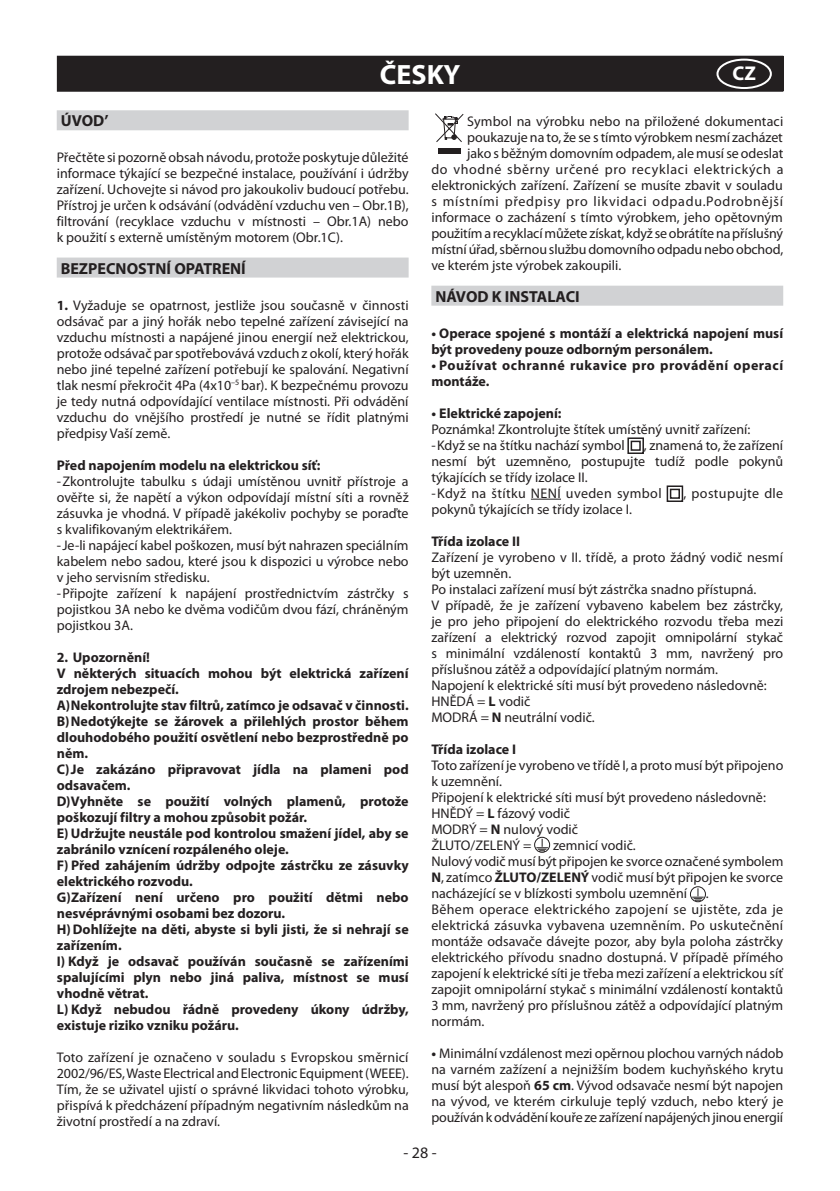
<style>
.page{position:relative;width:840px;height:1191px;background:#fff}
.page>*{position:absolute;margin:0;border:0;box-sizing:border-box;transform-origin:0 0}
.t1{font:700 28px "Myriad Pro";color:#fff}
.t2{font:700 20px "Myriad Pro";color:#fff}
.t3{font:700 16px "Myriad Pro";color:#231f20}
.t4{font:16px "Myriad Pro";color:#231f20}
.t5{font:14px/16px "Myriad Pro";color:#231f20}
.t6{font:700 14px/16px "Myriad Pro";color:#231f20}
.t7{font:700 14px/16px "Myriad Pro";letter-spacing:.035em;color:#231f20}
.t8{font:14px "Myriad Pro";letter-spacing:.05em;color:#231f20}
.t9{font:14px "Myriad Pro";letter-spacing:.045em;color:#231f20}
.t10{font:14px "Myriad Pro";letter-spacing:.025em;color:#231f20}
.s1{font-weight:700}
</style>
<div class="page">
<div style="left:57px;top:110px;width:351px;height:20px;background:#d1d2d4"></div>
<div style="left:57px;top:257px;width:351px;height:20px;background:#d1d2d4"></div>
<div style="left:431px;top:286px;width:351px;height:20px;background:#d1d2d4"></div>
<hr style="left:530px;top:499px;width:30px;height:1px;background:#231f20">
<div style="left:438px;top:148px;width:22px;height:5px;background:#231f20"></div>
<svg style="left:435px;top:113px;width:29px;height:29px"></svg>
<svg style="left:627px;top:437px;width:17px;height:17px"></svg>
<svg style="left:666px;top:485px;width:17px;height:17px"></svg>
<svg style="left:534px;top:836px;width:16px;height:17px"></svg>
<svg style="left:690px;top:886px;width:15px;height:16px"></svg>
<div style="left:57px;top:56px;width:726px;height:22px;background:#231f20"></div>
<div style="left:57px;top:78px;width:726px;height:14px;background:#231f20"></div>
<div style="left:716px;top:59px;width:55px;height:30px;border:2px solid #fff;border-radius:50%"></div>
<h1 class="t1" style="left:379px;top:56px;width:82px">ČESKY</h1>
<h2 class="t2" style="left:732px;top:60px;width:25px">CZ</h2>
<p class="t3" style="left:61px;top:110px;width:49px">ÚVOD’</p>
<p class="t5" style="left:57px;top:149px;width:353px;text-align:justify">Přečtěte si pozorně obsah návodu, protože poskytuje důležité informace týkající se bezpečné instalace, používání i údržby zařízení. Uchovejte si návod pro jakoukoliv budoucí potřebu.<br>Přístroj je určen k odsávání (odvádění vzduchu ven – Obr.1B), filtrování (recyklace vzduchu v místnosti – Obr.1A) nebo k použití s externě umístěným motorem (Obr.1C).</p>
<p class="t3" style="left:61px;top:258px;width:186px">BEZPECNOSTNÍ OPATRENÍ</p>
<p class="t5" style="left:57px;top:297px;width:353px;text-align:justify"><span class="s1">1.</span> Vyžaduje se opatrnost, jestliže jsou současně v činnosti odsávač par a jiný hořák nebo tepelné zařízení závisející na vzduchu místnosti a napájené jinou energií než elektrickou, protože odsávač par spotřebovává vzduch z okolí, který hořák nebo jiné tepelné zařízení potřebují ke spalování. Negativní tlak nesmí překročit 4Pa (4x10<sup>–5</sup> bar). K bezpečnému provozu je tedy nutná odpovídající ventilace místnosti. Při odvádění vzduchu do vnějšího prostředí je nutné se řídit platnými předpisy Vaší země.</p>
<p class="t6" style="left:57px;top:456px;width:265px">Před napojením modelu na elektrickou síť:</p>
<p class="t5" style="left:57px;top:473px;width:353px">-Zkontrolujte tabulku s údaji umístěnou uvnitř přístroje a ověřte si, že napětí a výkon odpovídají místní síti a rovněž zásuvka je vhodná. V případě jakékoliv pochyby se poraďte s kvalifikovaným elektrikářem.<br>-Je-li napájecí kabel poškozen, musí být nahrazen speciálním kabelem nebo sadou, které jsou k dispozici u výrobce nebo v jeho servisním středisku.<br>-Připojte zařízení k napájení prostřednictvím zástrčky s pojistkou 3A nebo ke dvěma vodičům dvou fází, chráněným pojistkou 3A.</p>
<p class="t6" style="left:57px;top:648px;width:353px">2. Upozornění!<br>V některých situacích mohou být elektrická zařízení zdrojem nebezpečí.<br>A) Nekontrolujte stav filtrů, zatímco je odsavač v činnosti.<br>B)Nedotýkejte se žárovek a přilehlých prostor během dlouhodobého použití osvětlení nebo bezprostředně po něm.<br>C) Je zakázáno připravovat jídla na plameni pod odsavačem.<br>D) Vyhněte se použití volných plamenů, protože poškozují filtry a mohou způsobit požár.<br>E) Udržujte neustále pod kontrolou smažení jídel, aby se zabránilo vznícení rozpáleného oleje.<br>F) Před zahájením údržby odpojte zástrčku ze zásuvky elektrického rozvodu.<br>G) Zařízení není určeno pro použití dětmi nebo nesvéprávnými osobami bez dozoru.<br>H) Dohlížejte na děti, abyste si byli jisti, že si nehrají se zařízením.<br>I) Když je odsavač používán současně se zařízeními spalujícími plyn nebo jiná paliva, místnost se musí vhodně větrat.<br>L) Když nebudou řádně provedeny úkony údržby, existuje riziko vzniku požáru.</p>
<p class="t5" style="left:57px;top:1049px;width:353px;text-align:justify">Toto zařízení je označeno v souladu s Evropskou směrnicí 2002/96/ES, Waste Electrical and Electronic Equipment (WEEE).<br>Tím, že se uživatel ujistí o správné likvidaci tohoto výrobku, přispívá k předcházení případným negativním následkům na životní prostředí a na zdraví.</p>
<p class="t5" style="left:467px;top:113px;width:317px">Symbol na výrobku nebo na přiložené dokumentaci</p>
<p class="t5" style="left:467px;top:129px;width:317px">poukazuje na to, že se s tímto výrobkem nesmí zacházet</p>
<p class="t5" style="left:467px;top:145px;width:317px">jako s běžným domovním odpadem, ale musí se odeslat</p>
<p class="t9" style="left:431px;top:161px;width:353px">do vhodné sběrny určené pro recyklaci elektrických a</p>
<p class="t5" style="left:431px;top:177px;width:353px">elektronických zařízení. Zařízení se musíte zbavit v souladu</p>
<p class="t8" style="left:431px;top:193px;width:353px">s místními předpisy pro likvidaci odpadu.Podrobnější</p>
<p class="t5" style="left:431px;top:209px;width:353px">informace o zacházení s tímto výrobkem, jeho opětovným</p>
<p class="t5" style="left:431px;top:225px;width:353px">použitím a recyklací můžete získat, když se obrátíte na příslušný</p>
<p class="t5" style="left:431px;top:241px;width:353px">místní úřad, sběrnou službu domovního odpadu nebo obchod,</p>
<p class="t5" style="left:431px;top:257px;width:191px">ve kterém jste výrobek zakoupili.</p>
<p class="t3" style="left:435px;top:286px;width:146px">NÁVOD K INSTALACI</p>
<p class="t6" style="left:431px;top:324px;width:353px">• Operace spojené s montáží a elektrická napojení musí být provedeny pouze odborným personálem.</p>
<p class="t7" style="left:431px;top:356px;width:353px">• Používat ochranné rukavice pro provádění operací montáže.</p>
<p class="t6" style="left:431px;top:404px;width:132px">• Elektrické zapojení:</p>
<p class="t5" style="left:431px;top:421px;width:320px">Poznámka! Zkontrolujte štítek umístěný uvnitř zařízení: -Když se na štítku nachází symbol</p>
<p class="t5" style="left:431px;top:437px;width:353px;text-indent:212px">, znamená to, že zařízení nesmí být uzemněno, postupujte tudíž podle pokynů týkajících se třídy izolace II.<br>-Když na štítku NENÍ uveden symbol</p>
<p class="t10" style="left:683px;top:484px;width:101px">, postupujte dle</p>
<p class="t5" style="left:431px;top:501px;width:202px">pokynů týkajících se třídy izolace I.</p>
<p class="t6" style="left:431px;top:532px;width:90px">Třída izolace II</p>
<p class="t5" style="left:431px;top:549px;width:353px">Zařízení je vyrobeno v II. třídě, a proto žádný vodič nesmí být uzemněn.<br>Po instalaci zařízení musí být zástrčka snadno přístupná.<br>V případě, že je zařízení vybaveno kabelem bez zástrčky, je pro jeho připojení do elektrického rozvodu třeba mezi zařízení a elektrický rozvod zapojit omnipolární stykač s minimální vzdáleností kontaktů 3 mm, navržený pro příslušnou zátěž a odpovídající platným normám.<br>Napojení k elektrické síti musí být provedeno následovně:<br>HNĚDÁ = <span class="s1">L</span> vodič<br>MODRÁ = <span class="s1">N</span> neutrální vodič.</p>
<p class="t6" style="left:431px;top:740px;width:86px">Třída izolace I</p>
<p class="t5" style="left:431px;top:757px;width:353px">Toto zařízení je vyrobeno ve třídě I, a proto musí být připojeno k uzemnění.<br>Připojení k elektrické síti musí být provedeno následovně:<br>HNĚDÝ = <span class="s1">L</span> fázový vodič<br>MODRÝ = <span class="s1">N</span> nulový vodič<br>ŽLUTO/ZELENÝ =</p>
<p class="t5" style="left:431px;top:837px;width:353px;text-indent:122px">zemnicí vodič.<br>Nulový vodič musí být připojen ke svorce označené symbolem <span class="s1">N</span>, zatímco <span class="s1">ŽLUTO/ZELENÝ</span> vodič musí být připojen ke svorce nacházející se v blízkosti symbolu uzemnění</p>
<p class="t5" style="left:431px;top:885px;width:353px;text-indent:274px">.<br>Během operace elektrického zapojení se ujistěte, zda je elektrická zásuvka vybavena uzemněním. Po uskutečnění montáže odsavače dávejte pozor, aby byla poloha zástrčky elektrického přívodu snadno dostupná. V případě přímého zapojení k elektrické síti je třeba mezi zařízení a elektrickou síť zapojit omnipolární stykač s minimální vzdáleností kontaktů 3 mm, navržený pro příslušnou zátěž a odpovídající platným normám.</p>
<p class="t5" style="left:431px;top:1045px;width:353px;text-align:justify"><span class="s1">•</span> Minimální vzdálenost mezi opěrnou plochou varných nádob na varném zažízení a nejnižším bodem kuchyňského krytu musí být alespoň <span class="s1">65 cm</span>. Vývod odsavače nesmí být napojen na vývod, ve kterém cirkuluje teplý vzduch, nebo který je používán k odvádění kouře ze zařízení napájených jinou energií</p>
<p class="t4" style="left:403px;top:1142px;width:35px">- 28 -</p>
</div>
